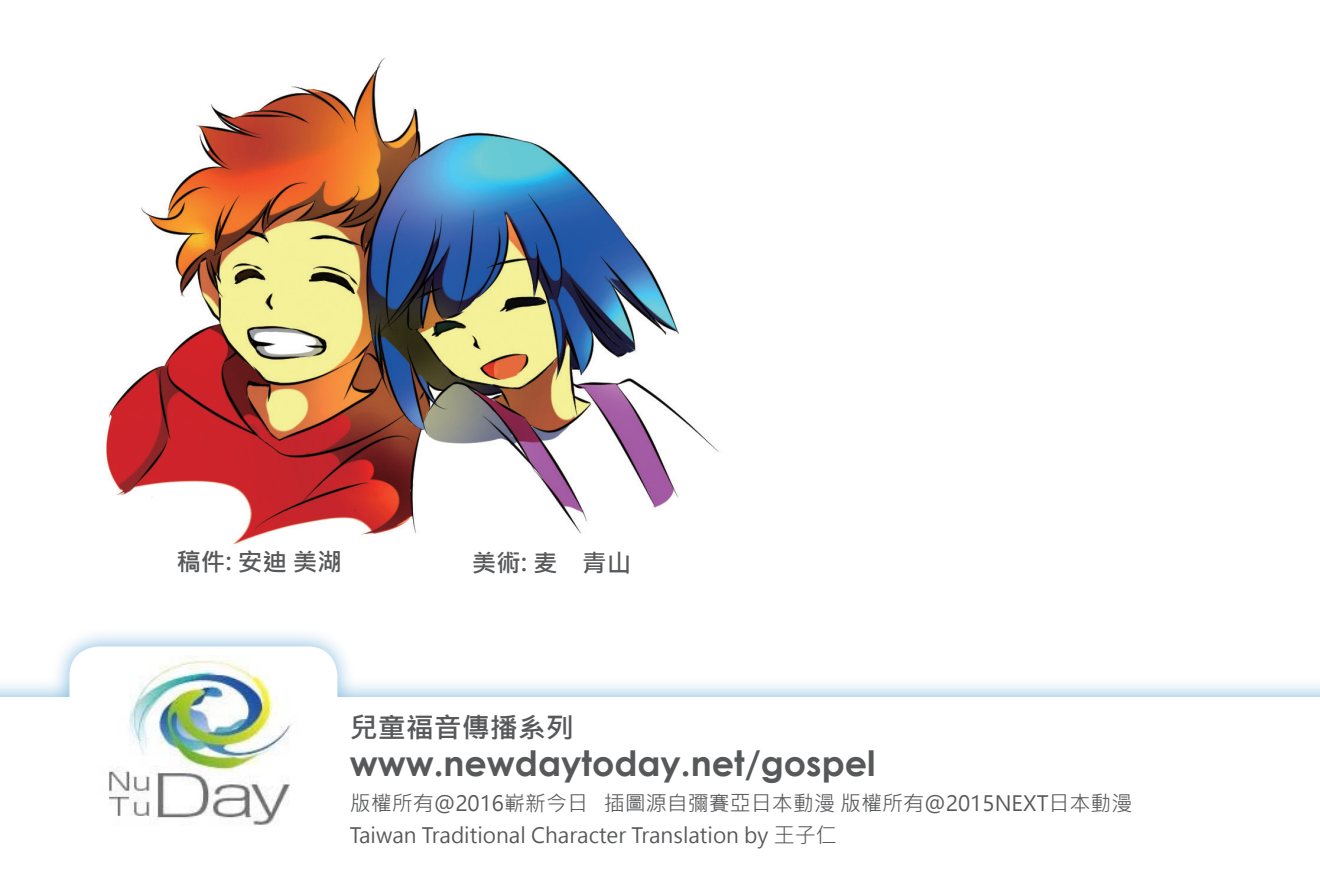
<style>
.page{position:relative;width:1320px;height:893px;background:#fff}
.page>*{position:absolute;margin:0;border:0;box-sizing:border-box;transform-origin:0 0}
.t1{font:700 35px "Century Gothic";color:#57585a}
.t2{font:28px "Microsoft Jheng Hei UI Bold";color:#57585a}
.t3{font:24.5px "Microsoft Jheng Hei UI Bold";color:#57585a}
.t4{font:21px/31.5px "Microsoft Jheng Hei UI Regular";color:#57585a}
</style>
<div class="page">
<img style="left:106px;top:57px;width:613px;height:487px">
<div style="left:0;top:627px;width:1320px;height:266px;background:#0073bd;opacity:.5"></div>
<svg style="left:0;top:646px;width:1320px;height:247px"></svg>
<img style="left:89px;top:655px;width:221px;height:185px">
<p class="t3" style="left:176px;top:547px;width:167px">稿件: 安迪 美湖</p>
<p class="t3" style="left:472px;top:548px;width:161px">美術: 麦　青山</p>
<h2 class="t2" style="left:350px;top:710px;width:225px">兒童福音傳播系列</h2>
<h1 class="t1" style="left:350px;top:737px;width:527px">www.newdaytoday.net/gospel</h1>
<p class="t4" style="left:350px;top:788px;width:784px">版權所有@2016嶄新今日 插圖源自彌賽亞日本動漫 版權所有@2015NEXT日本動漫<br>Taiwan Traditional Character Translation by 王子仁</p>
</div>
